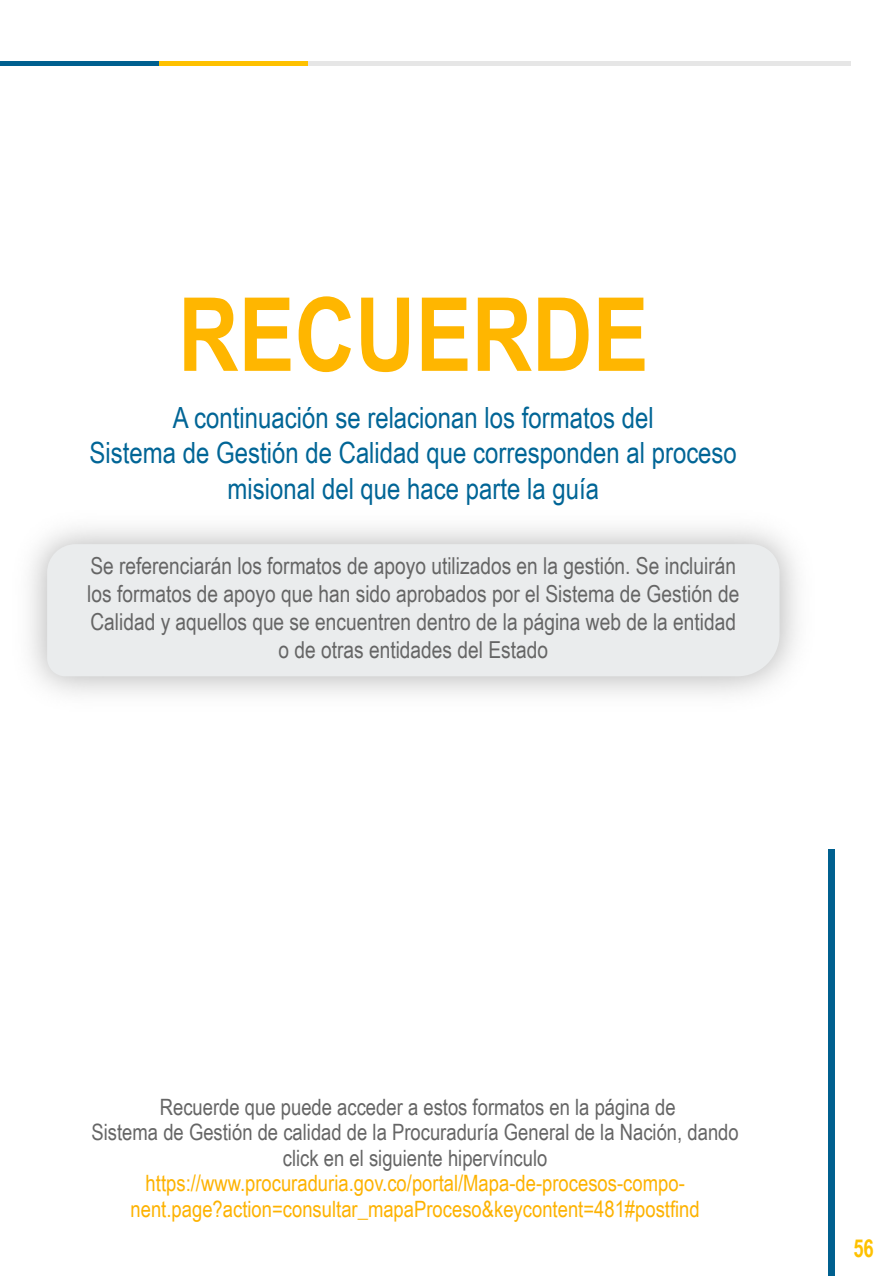
<style>
.page{position:relative;width:893px;height:1276px;background:#fff}
.page>*{position:absolute;margin:0;border:0;box-sizing:border-box;transform-origin:0 0}
.t1{font:700 102.3px "Arial Narrow";color:#ffb600}
.t2{font:29.25px/35.1px "Arial Narrow";color:#006596;text-align:center}
.t3{font:700 24.75px "Arial Narrow";color:#fec100;scale:.91 1}
.t4{font:23.4px/28px "Arial Narrow";color:#656565;text-align:center}
.t5{font:22.5px/25.5px "Arial Narrow";color:#656565;text-align:center}
.t6{font:22.5px/25.5px "Arial Narrow";color:#fdb201;text-align:center}
</style>
<div class="page">
<div style="left:828px;top:849px;width:6px;height:427px;background:#00608f"></div>
<div style="left:1px;top:61px;width:850px;height:5px;background:#e6e6e6"></div>
<div style="left:150px;top:61px;width:158px;height:5px;background:#fec100"></div>
<div style="left:0;top:61px;width:158px;height:5px;background:#00608f"></div>
<div style="left:47px;top:544px;width:732px;height:132px;background:#eaeced"></div>
<h1 class="t1" style="left:178px;top:257px;width:472px">RECUERDE</h1>
<p class="t2" style="left:90px;top:399px;width:649px">A continuación se relacionan los formatos del<br>Sistema de Gestión de Calidad que corresponden al proceso misional del que hace parte la guía</p>
<p class="t4" style="left:87px;top:551px;width:654px">Se referenciarán los formatos de apoyo utilizados en la gestión. Se incluirán los formatos de apoyo que han sido aprobados por el Sistema de Gestión de Calidad y aquellos que se encuentren dentro de la página web de la entidad o de otras entidades del Estado</p>
<p class="t5" style="left:92px;top:1093px;width:649px">Recuerde que puede acceder a estos formatos en la página de<br>Sistema de Gestión de calidad de la Procuraduría General de la Nación, dando click en el siguiente hipervínculo</p>
<p class="t6" style="left:131px;top:1169px;width:571px">https://www.procuraduria.gov.co/portal/Mapa-de-procesos-compo&shy;nent.page?action=consultar_mapaProceso&amp;keycontent=481#postfind</p>
<p class="t3" style="left:853px;top:1229px;width:24px">56</p>
</div>
